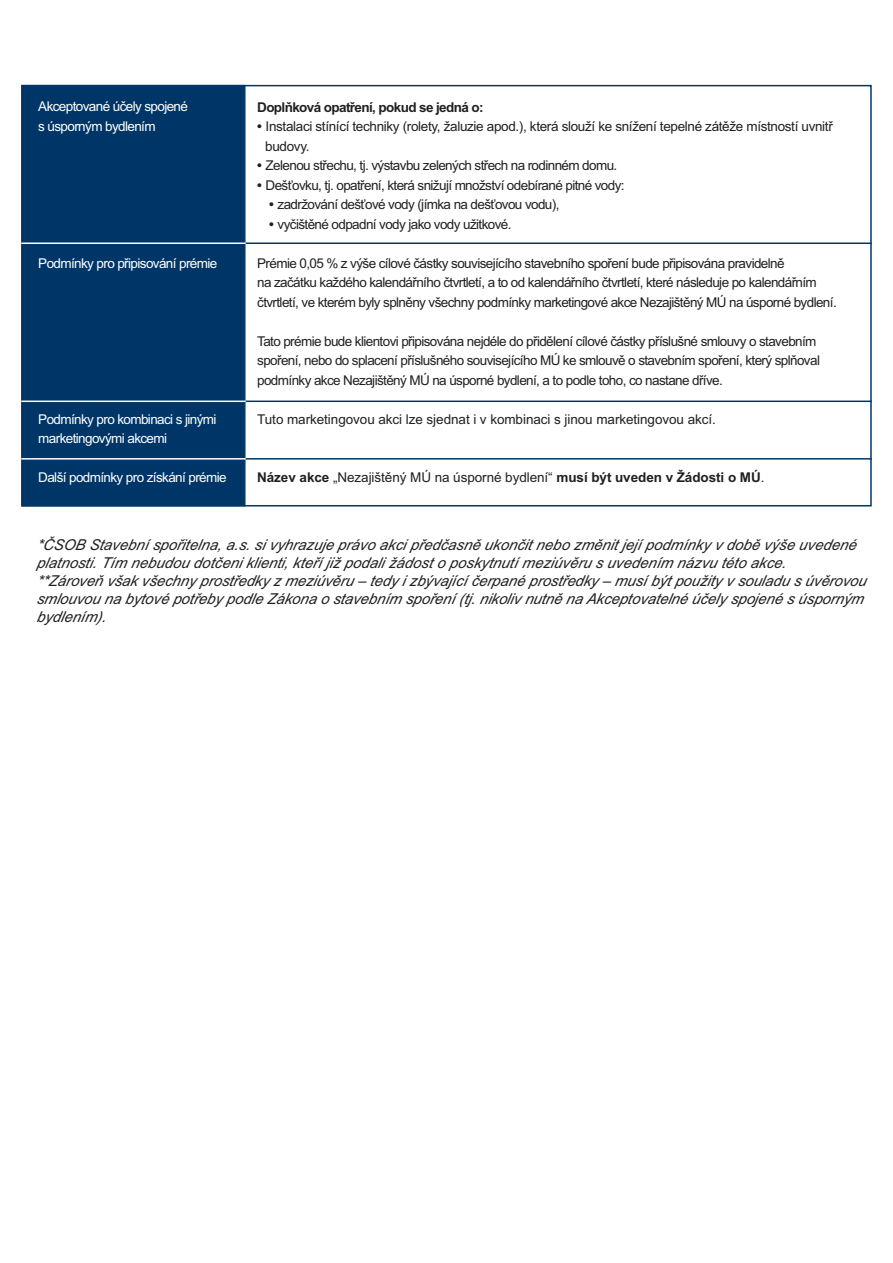
<style>
.page{position:relative;width:893px;height:1263px;background:#fff}
.page>*{position:absolute;margin:0;border:0;box-sizing:border-box;transform-origin:0 0}
.t1{font:italic 15px/18px "Arial";letter-spacing:-.005em;color:#231f20}
.t2{font:13.5px/19.5px "Arial";letter-spacing:-.045em;color:#231f20}
.t3{font:13.5px/19.5px "Arial";letter-spacing:-.045em;color:#fff}
.t4{font:13.5px/19.5px "Arial";letter-spacing:-.025em;color:#231f20}
.t5{font:13.5px "Arial";letter-spacing:-.005em;color:#231f20}
.t6{font:700 13.5px "Arial";letter-spacing:-.005em;color:#231f20}
.t7{font:700 13.5px "Arial";letter-spacing:-.045em;color:#231f20}
.s1{font-weight:700}
.s2{font-weight:400}
</style>
<div class="page">
<div style="left:23px;top:86px;width:221px;height:419px;background:#003667"></div>
<div style="left:21px;top:85px;width:225px;height:421px;border:2px solid #003667"></div>
<hr style="left:246px;top:242px;width:626px;height:2px;background:#003667">
<hr style="left:21px;top:242px;width:225px;height:2px;background:#fff">
<hr style="left:246px;top:401px;width:626px;height:1px;background:#003667">
<hr style="left:21px;top:401px;width:225px;height:1px;background:#fff">
<hr style="left:246px;top:458px;width:626px;height:2px;background:#003667">
<hr style="left:21px;top:458px;width:225px;height:2px;background:#fff">
<p class="t3" style="left:38px;top:98px;width:151px">Akceptované účely spojené s úsporným bydlením</p>
<p class="t3" style="left:38px;top:254px;width:181px">Podmínky pro připisování prémie</p>
<p class="t3" style="left:38px;top:410px;width:180px">Podmínky pro kombinaci s jinými marketingovými akcemi</p>
<p class="t3" style="left:38px;top:469px;width:190px">Další podmínky pro získání prémie</p>
<p class="t7" style="left:257px;top:102px;width:228px">Doplňková opatření, pokud se jedná o:</p>
<p class="t4" style="left:265px;top:118px;width:569px;text-indent:-8px"><span class="s1">•</span> Instalaci stínící techniky (rolety, žaluzie apod.), která slouží ke snížení tepelné zátěže místností uvnitř budovy.</p>
<p class="t2" style="left:257px;top:157px;width:362px"><span class="s1">•</span> Zelenou střechu, tj. výstavbu zelených střech na rodinném domu.</p>
<p class="t2" style="left:257px;top:176px;width:369px"><span class="s1">•</span> Dešťovku, tj. opatření, která snižují množství odebírané pitné vody:</p>
<p class="t2" style="left:269px;top:196px;width:292px"><span class="s1">•</span> zadržování dešťové vody (jímka na dešťovou vodu),</p>
<p class="t2" style="left:269px;top:215px;width:244px"><span class="s1">•</span> vyčištěné odpadní vody jako vody užitkové.</p>
<p class="t2" style="left:257px;top:254px;width:581px">Prémie 0,05 % z výše cílové částky souvisejícího stavebního spoření bude připisována pravidelně<br>na začátku každého kalendářního čtvrtletí, a to od kalendářního čtvrtletí, které následuje po kalendářním čtvrtletí, ve kterém byly splněny všechny podmínky marketingové akce Nezajištěný MÚ na úsporné bydlení.</p>
<p class="t2" style="left:257px;top:332px;width:564px">Tato prémie bude klientovi připisována nejdéle do přidělení cílové částky příslušné smlouvy o stavebním spoření, nebo do splacení příslušného souvisejícího MÚ ke smlouvě o stavebním spoření, který splňoval podmínky akce Nezajištěný MÚ na úsporné bydlení, a to podle toho, co nastane dříve.</p>
<p class="t5" style="left:257px;top:414px;width:460px">Tuto marketingovou akci lze sjednat i v kombinaci s jinou marketingovou akcí.</p>
<p class="t6" style="left:257px;top:472px;width:509px">Název akce <span class="s2">„Nezajištěný MÚ na úsporné bydlení“</span> musí být uveden v Žádosti o MÚ<span class="s2">.</span></p>
<p class="t1" style="left:37px;top:536px;width:833px">*ČSOB Stavební spořitelna, a.s. si vyhrazuje právo akci předčasně ukončit nebo změnit její podmínky v době výše uvedené platnosti. Tím nebudou dotčeni klienti, kteří již podali žádost o poskytnutí meziúvěru s uvedením názvu této akce.<br>**Zároveň však všechny prostředky z meziúvěru – tedy i zbývající čerpané prostředky – musí být použity v souladu s úvěrovou smlouvou na bytové potřeby podle Zákona o stavebním spoření (tj. nikoliv nutně na Akceptovatelné účely spojené s úsporným bydlením).</p>
</div>
